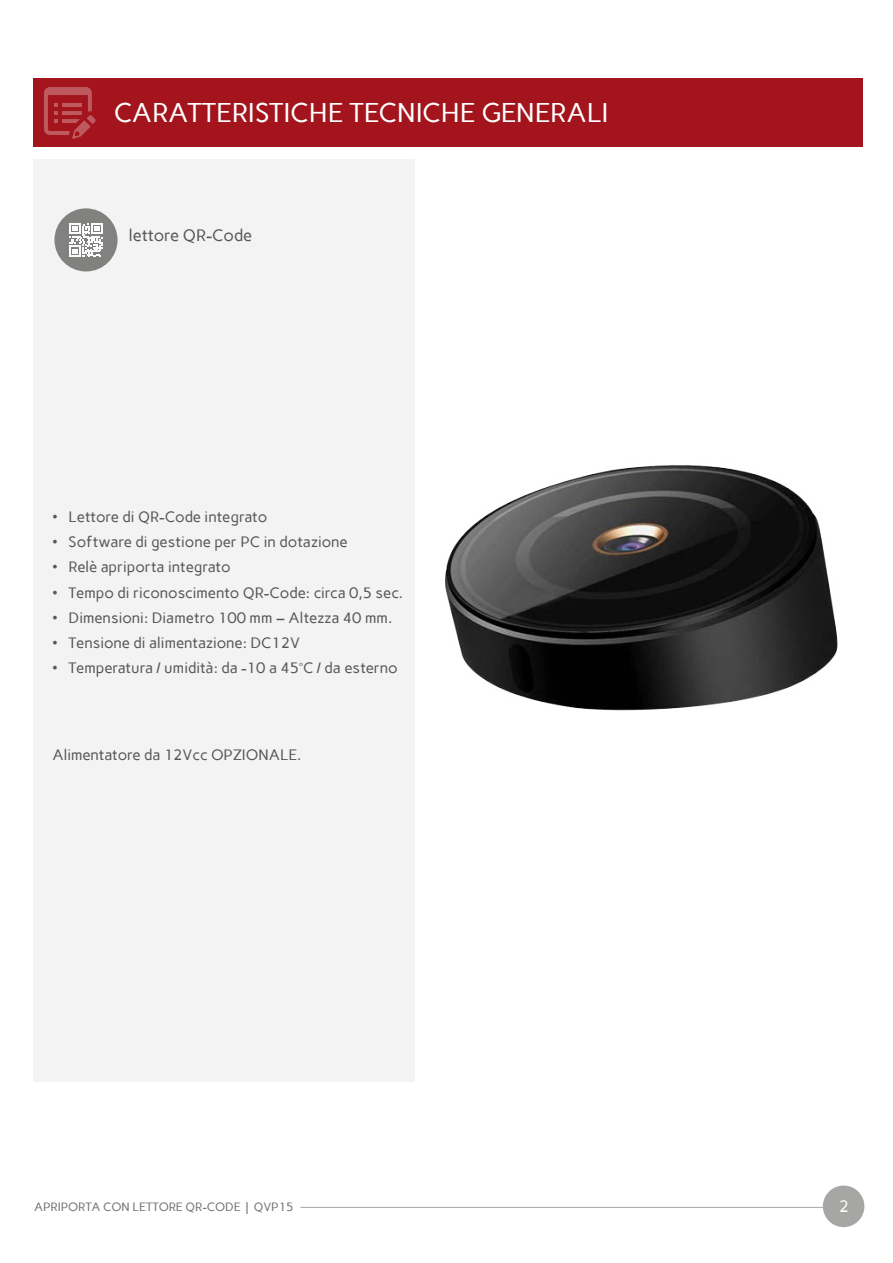
<style>
.page{position:relative;width:893px;height:1263px;background:#fff}
.page>*{position:absolute;margin:0;border:0;box-sizing:border-box;transform-origin:0 0}
.t1{font:27px "Carme";color:#fff}
.t2{font:16.5px "Carme";letter-spacing:-.01em;color:#575756}
.t3{font:16.5px "Carme";color:#fff}
.t4{font:15px "Carme";letter-spacing:-.005em;color:#575756}
.t5{font:12px "Carme";color:#1a171b}
</style>
<div class="page">
<div style="left:823px;top:1185px;width:41px;height:42px;background:#a6a6a5;border-radius:50%"></div>
<hr style="left:300px;top:1207px;width:523px;height:1px;background:#575756">
<div style="left:33px;top:159px;width:382px;height:923px;background:#f3f3f3"></div>
<div style="left:33px;top:79px;width:830px;height:68px;background:#a3141c"></div>
<svg style="left:44px;top:87px;width:52px;height:52px"></svg>
<div style="left:54px;top:208px;width:64px;height:63px;background:#818180;border-radius:50%"></div>
<svg style="left:69px;top:223px;width:34px;height:34px"></svg>
<img style="left:445px;top:465px;width:393px;height:246px">
<h1 class="t1" style="left:114px;top:96px;width:496px">CARATTERISTICHE TECNICHE GENERALI</h1>
<p class="t2" style="left:129px;top:226px;width:125px">lettore QR-Code</p>
<p class="t4" style="left:52px;top:508px;width:216px">• Lettore di QR-Code integrato</p>
<p class="t4" style="left:52px;top:533px;width:297px">• Software di gestione per PC in dotazione</p>
<p class="t4" style="left:52px;top:558px;width:180px">• Relè apriporta integrato</p>
<p class="t4" style="left:52px;top:583px;width:352px">• Tempo di riconoscimento QR-Code: circa 0,5 sec.</p>
<p class="t4" style="left:52px;top:609px;width:342px">• Dimensioni: Diametro 100 mm – Altezza 40 mm.</p>
<p class="t4" style="left:52px;top:634px;width:249px">• Tensione di alimentazione: DC12V</p>
<p class="t4" style="left:52px;top:659px;width:347px">• Temperatura / umidità: da -10 a 45°C / da esterno</p>
<p class="t4" style="left:52px;top:745px;width:250px">Alimentatore da 12Vcc OPZIONALE.</p>
<p class="t5" style="left:34px;top:1200px;width:261px">APRIPORTA CON LETTORE QR-CODE | QVP15</p>
<p class="t3" style="left:839px;top:1196px;width:12px">2</p>
</div>
